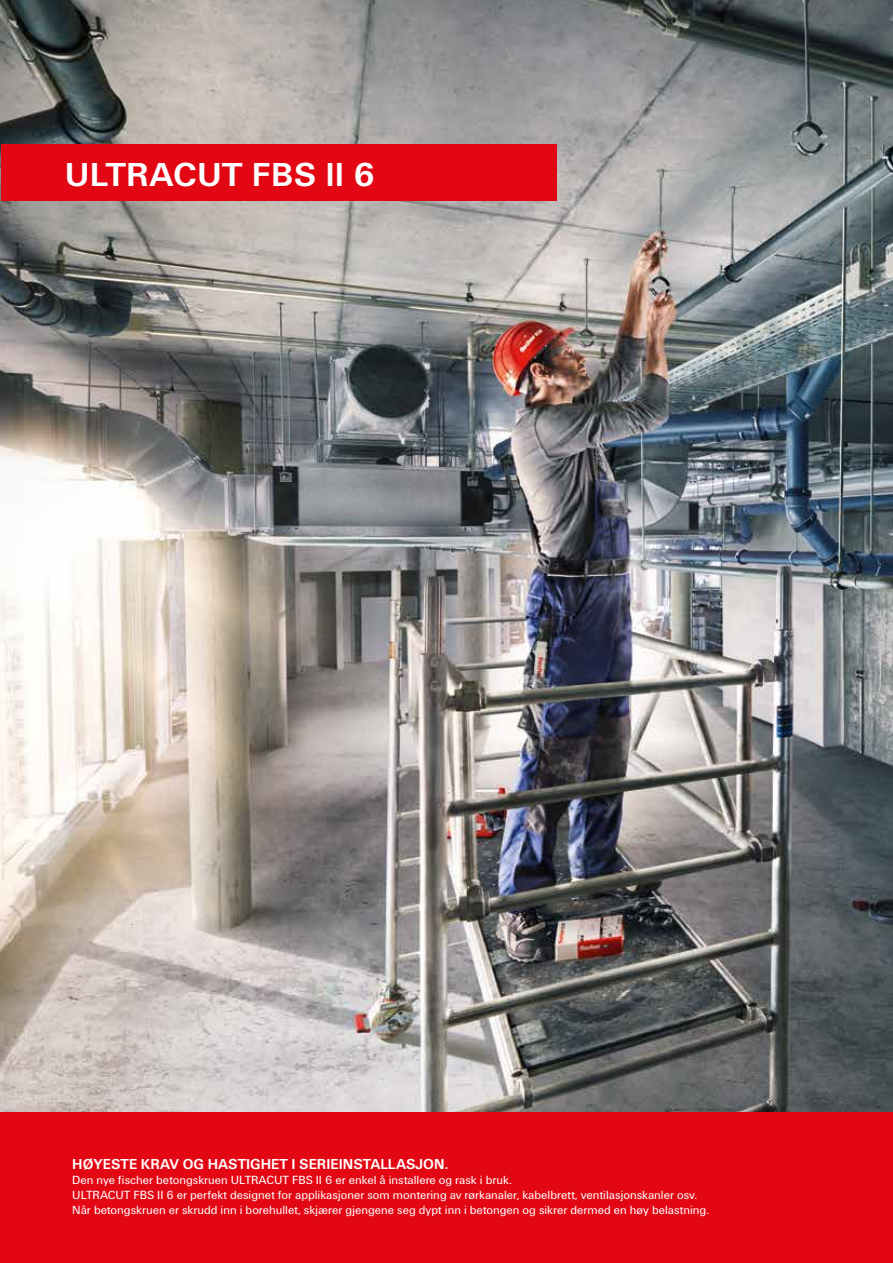
<style>
.page{position:relative;width:893px;height:1263px;background:#fff}
.page>*{position:absolute;margin:0;border:0;box-sizing:border-box;transform-origin:0 0}
.t1{font:700 34.5px "Fi We";letter-spacing:.01em;color:#fff}
.t2{font:700 15px "Fi We";color:#fff}
.t3{font:12.3px/14.7px "Fi We";color:#fff}
</style>
<div class="page">
<hr style="left:0;top:242px;width:1px;height:1021px;background:#e3e3e3">
<img style="left:0;top:0;width:893px;height:1112px">
<div style="left:1px;top:1112px;width:892px;height:151px;background:#e30613"></div>
<div style="left:1px;top:145px;width:556px;height:56px;background:#e30613"></div>
<h1 class="t1" style="left:65px;top:155px;width:312px">ULTRACUT FBS ll 6</h1>
<p class="t2" style="left:72px;top:1156px;width:378px">HØYESTE KRAV OG HASTIGHET I SERIEINSTALLASJON.</p>
<p class="t3" style="left:72px;top:1173px;width:638px">Den nye fischer betongskruen ULTRACUT FBS II 6 er enkel å installere og rask i bruk.<br>ULTRACUT FBS II 6 er perfekt designet for applikasjoner som montering av rørkanaler, kabelbrett, ventilasjonskanler osv.<br>Når betongskruen er skrudd inn i borehullet, skjærer gjengene seg dypt inn i betongen og sikrer dermed en høy belastning.</p>
</div>
